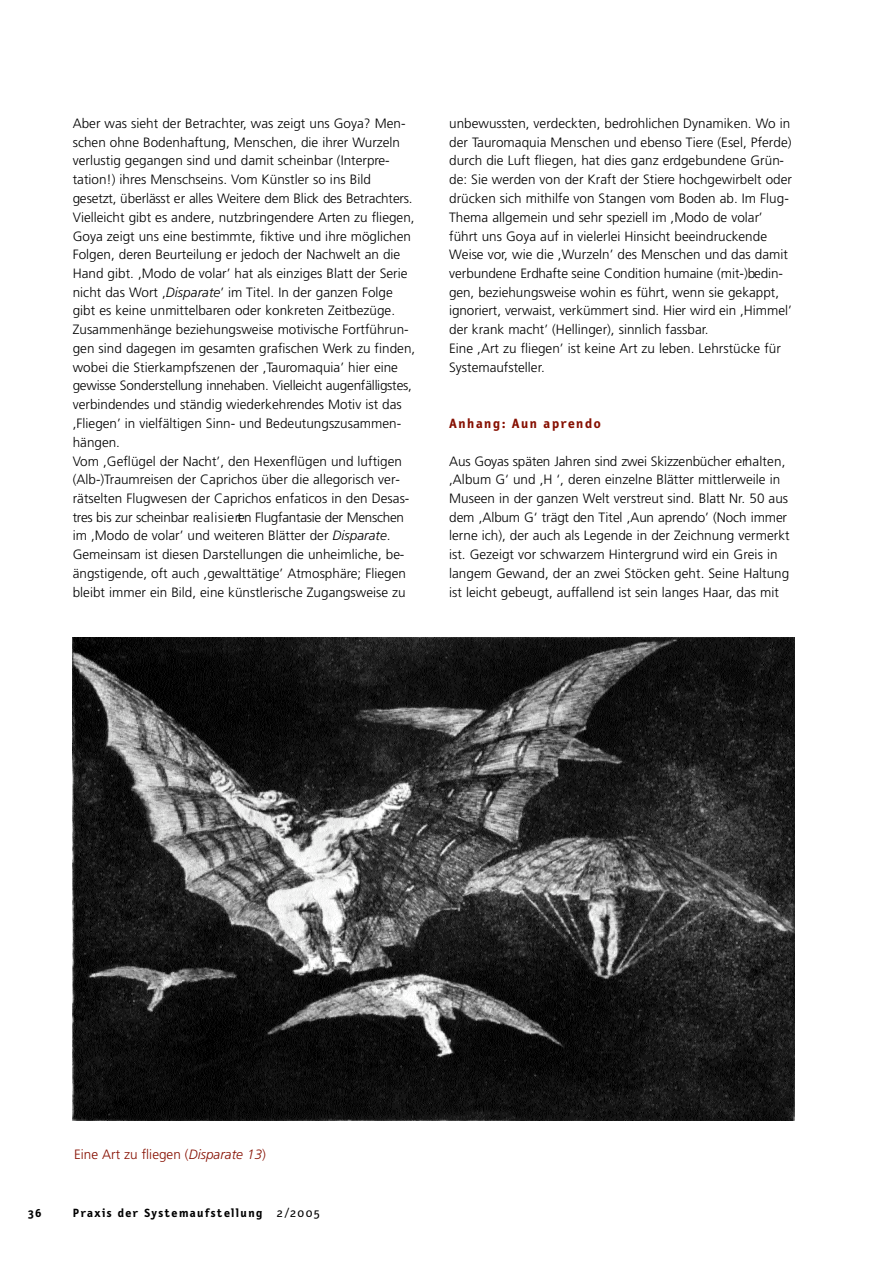
<style>
.page{position:relative;width:893px;height:1263px;background:#fff}
.page>*{position:absolute;margin:0;border:0;box-sizing:border-box;transform-origin:0 0}
.t1{font:300 13.5px/18.8px "Frutiger";color:#000}
.t2{font:300 13.5px "Frutiger";color:#860f00}
.t3{font:700 13.5px "Letter Gothic Text";letter-spacing:.105em;color:#860f00;scale:1.05 1}
.t4{font:700 12px "Letter Gothic Text";letter-spacing:.105em;color:#000;scale:1.05 1}
.s1{font-style:italic}
.s2{font-weight:400}
</style>
<div class="page">
<img style="left:72px;top:637px;width:722px;height:483px">
<p class="t1" style="left:73px;top:115px;width:344px">Aber was sieht der Betrachter, was zeigt uns Goya? Men&shy;schen ohne Bodenhaftung, Menschen, die ihrer Wurzeln verlustig gegangen sind und damit scheinbar (Interpre&shy;tation!) ihres Menschseins. Vom Künstler so ins Bild gesetzt, überlässt er alles We ite re dem Blick des Betrachters.<br>Vielleicht gibt es andere, nutzbringendere Arten zu fliegen, Goya zeigt uns eine bestimmte, fiktive und ihre möglichen Folgen, deren Beurteilung er jedoch der Nachwelt an die Hand gibt. ,Modo de volar’ hat als einziges Blatt der Serie nicht das Wort ,<span class="s1">Disparate</span>’ im Titel. In der ganzen Folge gibt es keine unmittelbaren oder konkreten Zeitbezüge.<br>Zusammenhänge beziehungsweise motivische Fortführun&shy;gen sind dagegen im gesamten grafischen Werk zu finden, wobei die Stierkampfszenen der ,Tauromaquia’ hier eine gewisse Sonderstellung innehaben. Vielleicht augenfälligstes, verbindendes und ständig wiederkehrendes Motiv ist das ,Fliegen’ in vielfältigen Sinn- und Bedeutungszusammen&shy;hängen.<br>Vom ,Geflügel der Nacht’, den Hexenflügen und luftigen (Alb-)Traumreisen der Caprichos über die allegorisch ver&shy;rätselten Flugwesen der Caprichos enfaticos in den Desas&shy;tres bis zur scheinbar re a lis ie rten Flugfantasie der Menschen im ,Modo de volar’ und weiteren Blätter der <span class="s1">Disparate</span>.<br>Gemeinsam ist diesen Darstellungen die unheimliche, be&shy;ängstigende, oft auch ,gewalttätige’ Atmosphäre; Fliegen bleibt immer ein Bild, eine künstlerische Zugangsweise zu</p>
<p class="t1" style="left:449px;top:115px;width:344px">unbewussten, verdeckten, bedrohlichen Dynamiken. Wo in der Tauromaquia Menschen und ebenso Tiere (Esel, Pferde) durch die Luft fliegen, hat dies ganz erdgebundene Grün&shy;de: Sie werden von der Kraft der Stiere hochgewirbelt oder drücken sich mithilfe von Stangen vom Boden ab. Im Flug-Thema allgemein und sehr speziell im ,Modo de volar’ führt uns Goya auf in vielerlei Hinsicht beeindruckende Weise vor, wie die ,Wurzeln’ des Menschen und das damit verbundene Erdhafte seine Condition humaine (mit-)bedin&shy;g e n , beziehungsweise wohin es führt, wenn sie gekappt, ig n o rie rt, verwaist, verkümmert sind. Hier wird ein ,Himmel’ der krank macht’ (Hellinger), sinnlich fassbar.<br>Eine ,Art zu fliegen’ ist keine Art zu leben. Lehrstücke für Systemaufsteller.</p>
<p class="t3" style="left:449px;top:418px;width:146px">A n h a n g : Aun apren d o</p>
<p class="t1" style="left:449px;top:452px;width:342px">Aus Goyas späten Jahren sind zwei Skizzenbücher erh a lte n , ,Album G‘ und ,H ‘, deren einzelne Blätter mittlerweile in Museen in der ganzen Welt verstreut sind. Blatt Nr. 50 aus dem ,Album G‘ trägt den Titel ,Aun aprendo’ (Noch immer lerne ich), der auch als Legende in der Zeichnung vermerkt ist. Gezeigt vor schwarzem Hintergrund wird ein Greis in langem Gewand, der an zwei Stöcken geht. Seine Haltung ist leicht gebeugt, auffallend ist sein langes Haar, das mit</p>
<p class="t2" style="left:74px;top:1149px;width:193px">Eine Art zu fliegen (<span class="s1">Disparate 13</span>)</p>
<p class="t4" style="left:28px;top:1208px;width:14px">3 6</p>
<p class="t4" style="left:73px;top:1208px;width:237px">Praxis der System a u f stel l u n g <span class="s2">2/2 00 5</span></p>
</div>
